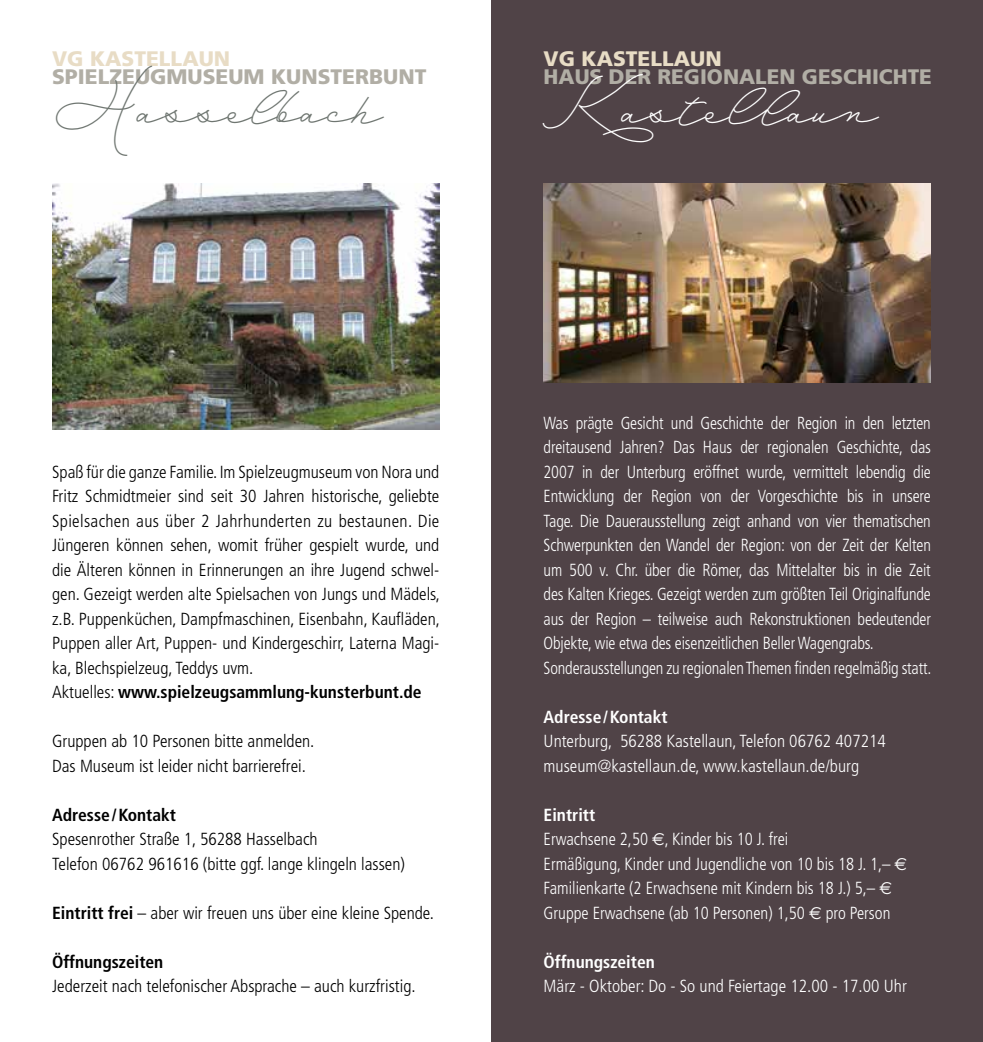
<style>
.page{position:relative;width:983px;height:1042px;background:#fff}
.page>*{position:absolute;margin:0;border:0;box-sizing:border-box;transform-origin:0 0}
.t1{font:47.77px "Mina";letter-spacing:-.005em;color:#6f7671}
.t2{font:47.77px "Mina";letter-spacing:-.005em;color:#fff}
.t3{font:900 21px "Frutiger";color:#b1aea5}
.t4{font:900 21px "Frutiger";color:#e8dcc5}
.t5{font:300 condensed 17.5px/24.5px "Frutiger";color:#000}
.t6{font:300 condensed 17.5px/24.5px "Frutiger";letter-spacing:-.01em;color:#fff;scale:.94 1}
.t7{font:300 condensed 17.5px/24.5px "Frutiger";letter-spacing:-.01em;color:#fff;scale:.96 1}
.t8{font:300 condensed 17.5px/24.5px "Frutiger";letter-spacing:-.01em;color:#fff}
.t9{font:700 condensed 17.5px "Frutiger";color:#000}
.t10{font:700 condensed 17.5px "Frutiger";color:#fff}
.s1{font-weight:700}
.s2{font-family:"Euro Sans";font-weight:400;font-stretch:normal}
</style>
<div class="page">
<div style="left:491px;top:0;width:491px;height:1042px;background:#504347"></div>
<img style="left:52px;top:184px;width:387px;height:246px">
<img style="left:543px;top:184px;width:387px;height:198px">
<p class="t4" style="left:52px;top:46px;width:179px">VG KASTELLAUN</p>
<p class="t3" style="left:52px;top:64px;width:375px">SPIELZEUGMUSEUM KUNSTERBUNT</p>
<p class="t4" style="left:543px;top:46px;width:179px">VG KASTELLAUN</p>
<h1 class="t1" style="left:52px;top:77px;width:333px">Hasselbach</h1>
<h1 class="t2" style="left:543px;top:77px;width:337px">Kastellaun</h1>
<p class="t3" style="left:543px;top:64px;width:389px">HAUS DER REGIONALEN GESCHICHTE</p>
<p class="t5" style="left:52px;top:460px;width:389px">Spaß für die ganze Familie. Im Spielzeugmuseum von Nora und Fritz Schmidtmeier sind seit 30 Jahren historische, geliebte Spielsachen aus über 2 Jahrhunderten zu bestaunen. Die Jüngeren können sehen, womit früher gespielt wurde, und die Älteren können in Erinnerungen an ihre Jugend schwel&shy;gen. Gezeigt werden alte Spielsachen von Jungs und Mädels, z.B. Puppenküchen, Dampfmaschinen, Eisenbahn, Kaufläden, Puppen aller Art, Puppen- und Kindergeschirr, Laterna Magi&shy;ka, Blechspielzeug, Teddys uvm.<br>Aktuelles: <span class="s1">www.spielzeugsammlung-kunsterbunt.de</span></p>
<p class="t5" style="left:52px;top:729px;width:264px">Gruppen ab 10 Personen bitte anmelden.<br>Das Museum ist leider nicht barrierefrei.</p>
<p class="t9" style="left:52px;top:804px;width:125px">Adresse/Kontakt</p>
<p class="t5" style="left:52px;top:827px;width:354px">Spesenrother Straße 1, 56288 Hasselbach<br>Telefon 06762 961616 (bitte ggf. lange klingeln lassen)</p>
<p class="t5" style="left:52px;top:901px;width:383px"><span class="s1">Eintritt frei</span> – aber wir freuen uns über eine kleine Spende.</p>
<p class="t9" style="left:52px;top:951px;width:113px">Öffnungszeiten</p>
<p class="t5" style="left:52px;top:974px;width:365px">Jederzeit nach telefonischer Absprache – auch kurzfristig.</p>
<p class="t6" style="left:543px;top:411px;width:414px">Was prägte Gesicht und Geschichte der Region in den letzten dreitausend Jahren? Das Haus der regionalen Geschichte, das 2007 in der Unterburg eröffnet wurde, vermittelt lebendig die Entwicklung der Region von der Vorgeschichte bis in unsere Tage. Die Dauerausstellung zeigt anhand von vier thematischen Schwerpunkten den Wandel der Region: von der Zeit der Kelten um 500 v. Chr. über die Römer, das Mittelalter bis in die Zeit des Kalten Krieges. Gezeigt werden zum größten Teil Originalfunde aus der Region – teilweise auch Rekonstruktionen bedeutender Objekte, wie etwa des eisenzeitlichen Beller Wagengrabs.<br>Sonderausstellungen zu regionalen Themen finden regelmäßig statt.</p>
<p class="t10" style="left:543px;top:706px;width:125px">Adresse/Kontakt</p>
<p class="t8" style="left:543px;top:729px;width:344px">Unterburg, 56288 Kastellaun, Telefon 06762 407214 museum@kastellaun.de, www.kastellaun.de/burg</p>
<p class="t7" style="left:543px;top:803px;width:380px"><span class="s1">Eintritt<br></span>Erwachsene 2,50 <span class="s2">€</span>, Kinder bis 10 J. frei<br>Ermäßigung, Kinder und Jugendliche von 10 bis 18 J. 1,– <span class="s2">€ </span>Familienkarte (2 Erwachsene mit Kindern bis 18 J.) 5,– <span class="s2">€ </span>Gruppe Erwachsene (ab 10 Personen) 1,50 <span class="s2">€</span> pro Person</p>
<p class="t10" style="left:543px;top:951px;width:113px">Öffnungszeiten</p>
<p class="t8" style="left:543px;top:974px;width:364px">März - Oktober: Do - So und Feiertage 12.00 - 17.00 Uhr</p>
</div>
